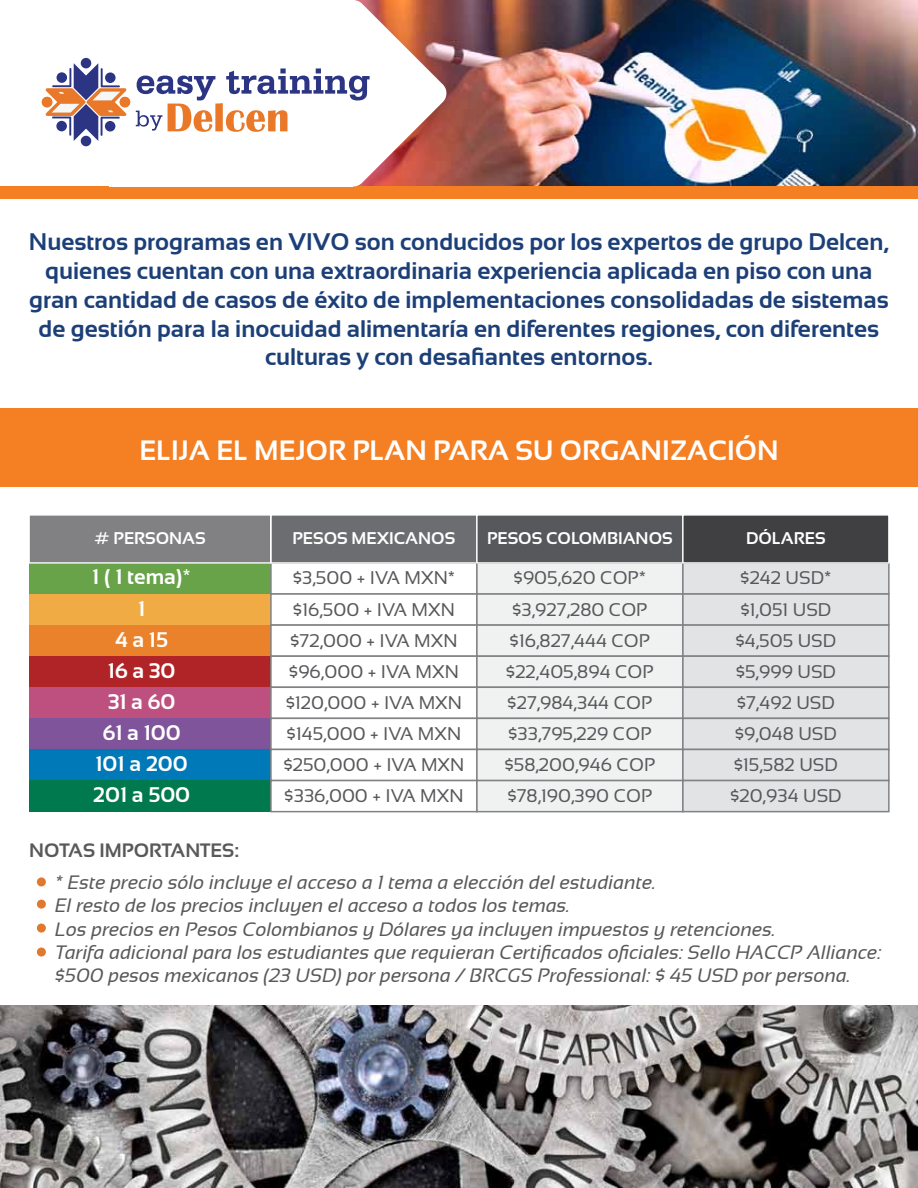
<style>
.page{position:relative;width:918px;height:1188px;background:#fff}
.page>*{position:absolute;margin:0;border:0;box-sizing:border-box;transform-origin:0 0}
.t1{font:700 28.05px "Sansation";color:#fff}
.t2{font:700 24px/28.8px "Sansation";color:#1c3f78;text-align:center}
.t3{font:700 21.15px/31px "Sansation";color:#fff;text-align:center}
.t4{font:italic 19.35px/23.2px "Sansation";color:#5a595a}
.t5{font:700 19.35px "Sansation";color:#5a595a}
.t6{font:18.3px/31px "Sansation";color:#57585b;text-align:center}
.t7{font:700 16.95px "Sansation";color:#fff}
</style>
<div class="page">
<img style="left:448px;top:0;width:470px;height:186px">
<div style="left:0;top:186px;width:918px;height:13px;background:#f57f23"></div>
<svg style="left:41px;top:0;width:407px;height:187px"></svg>
<div style="left:42px;top:97px;width:10px;height:10px;background:#e97828;border-radius:50%"></div>
<div style="left:0;top:408px;width:918px;height:79px;background:#f57f23"></div>
<div style="left:29px;top:563px;width:242px;height:31px;background:#68a249"></div>
<div style="left:29px;top:594px;width:242px;height:31px;background:#f1ab44"></div>
<div style="left:29px;top:625px;width:242px;height:31px;background:#ea812b"></div>
<div style="left:29px;top:656px;width:242px;height:31px;background:#b02427"></div>
<div style="left:29px;top:687px;width:242px;height:31px;background:#be5080"></div>
<div style="left:29px;top:718px;width:242px;height:31px;background:#80549a"></div>
<div style="left:29px;top:749px;width:242px;height:32px;background:#0079b8"></div>
<div style="left:29px;top:781px;width:242px;height:31px;background:#00794f"></div>
<div style="left:270px;top:562px;width:208px;height:33px;background:#fff"></div>
<div style="left:270px;top:593px;width:208px;height:33px;background:#fff;border:2px solid #808284"></div>
<div style="left:270px;top:624px;width:208px;height:33px;background:#fff;border:2px solid #808284"></div>
<div style="left:270px;top:655px;width:208px;height:33px;background:#fff;border:2px solid #808284"></div>
<div style="left:270px;top:687px;width:208px;height:32px;background:#fff;border:2px solid #808284"></div>
<div style="left:270px;top:718px;width:208px;height:32px;background:#fff;border:2px solid #808284"></div>
<div style="left:270px;top:749px;width:208px;height:32px;background:#fff;border:2px solid #808284"></div>
<div style="left:270px;top:780px;width:208px;height:32px;background:#fff;border:2px solid #808284"></div>
<div style="left:270px;top:514px;width:208px;height:50px;background:#6c6d70;border:1px solid #fff"></div>
<div style="left:28px;top:514px;width:243px;height:50px;background:#818183;border:1px solid #fff"></div>
<div style="left:476px;top:562px;width:208px;height:33px;background:#f0f1f1"></div>
<div style="left:476px;top:593px;width:208px;height:33px;background:#f0f1f1;border:2px solid #808284"></div>
<div style="left:476px;top:624px;width:208px;height:33px;background:#f0f1f1;border:2px solid #808284"></div>
<div style="left:476px;top:655px;width:208px;height:33px;background:#f0f1f1;border:2px solid #808284"></div>
<div style="left:476px;top:687px;width:208px;height:32px;background:#f0f1f1;border:2px solid #808284"></div>
<div style="left:476px;top:718px;width:208px;height:32px;background:#f0f1f1;border:2px solid #808284"></div>
<div style="left:476px;top:749px;width:208px;height:32px;background:#f0f1f1;border:2px solid #808284"></div>
<div style="left:476px;top:780px;width:208px;height:32px;background:#f0f1f1;border:2px solid #808284"></div>
<div style="left:476px;top:514px;width:208px;height:50px;background:#57585b;border:1px solid #fff"></div>
<div style="left:682px;top:562px;width:208px;height:33px;background:#e2e3e4;border:2px solid #808284"></div>
<div style="left:682px;top:593px;width:208px;height:33px;background:#e2e3e4;border:2px solid #808284"></div>
<div style="left:682px;top:624px;width:208px;height:33px;background:#e2e3e4;border:2px solid #808284"></div>
<div style="left:682px;top:655px;width:208px;height:33px;background:#e2e3e4;border:2px solid #808284"></div>
<div style="left:682px;top:687px;width:208px;height:32px;background:#e2e3e4;border:2px solid #808284"></div>
<div style="left:682px;top:718px;width:208px;height:32px;background:#e2e3e4;border:2px solid #808284"></div>
<div style="left:682px;top:749px;width:208px;height:32px;background:#e2e3e4;border:2px solid #808284"></div>
<div style="left:682px;top:780px;width:208px;height:32px;background:#e2e3e4;border:2px solid #808284"></div>
<div style="left:682px;top:514px;width:208px;height:50px;background:#403f41;border:1px solid #fff"></div>
<div style="left:37px;top:877px;width:9px;height:9px;background:#e0782e;border-radius:50%"></div>
<div style="left:37px;top:900px;width:9px;height:9px;background:#e0782e;border-radius:50%"></div>
<div style="left:37px;top:924px;width:9px;height:9px;background:#e0782e;border-radius:50%"></div>
<div style="left:37px;top:948px;width:9px;height:9px;background:#e0782e;border-radius:50%"></div>
<img style="left:1px;top:1006px;width:916px;height:182px">
<p class="t2" style="left:29px;top:228px;width:862px">Nuestros programas en VIVO son conducidos por los expertos de grupo Delcen, quienes cuentan con una extraordinaria experiencia aplicada en piso con una gran cantidad de casos de éxito de implementaciones consolidadas de sistemas de gestión para la inocuidad alimentaría en diferentes regiones, con diferentes culturas y con desafiantes entornos.</p>
<h1 class="t1" style="left:139px;top:434px;width:641px">ELIJA EL MEJOR PLAN PARA SU ORGANIZACIÓN</h1>
<p class="t7" style="left:94px;top:529px;width:113px"># PERSONAS</p>
<p class="t7" style="left:746px;top:529px;width:81px">DÓLARES</p>
<p class="t7" style="left:293px;top:529px;width:164px">PESOS MEXICANOS</p>
<p class="t7" style="left:487px;top:529px;width:187px">PESOS COLOMBIANOS</p>
<p class="t3" style="left:92px;top:562px;width:100px">1 ( 1 tema)*<br>1<br>4 a 15<br>16 a 30<br>31 a 60<br>61 a 100<br>101 a 200<br>201 a 500</p>
<p class="t6" style="left:283px;top:563px;width:183px">$3,500 + IVA MXN* $16,500 + IVA MXN $72,000 + IVA MXN $96,000 + IVA MXN $120,000 + IVA MXN $145,000 + IVA MXN $250,000 + IVA MXN $336,000 + IVA MXN</p>
<p class="t5" style="left:29px;top:839px;width:211px">NOTAS IMPORTANTES:</p>
<p class="t6" style="left:504px;top:563px;width:152px">$905,620 COP* $3,927,280 COP $16,827,444 COP $22,405,894 COP $27,984,344 COP $33,795,229 COP $58,200,946 COP $78,190,390 COP</p>
<p class="t6" style="left:730px;top:563px;width:113px">$242 USD* $1,051 USD $4,505 USD $5,999 USD $7,492 USD $9,048 USD $15,582 USD $20,934 USD</p>
<p class="t4" style="left:55px;top:871px;width:828px">* Este precio sólo incluye el acceso a 1 tema a elección del estudiante.<br>El resto de los precios incluyen el acceso a todos los temas.<br>Los precios en Pesos Colombianos y Dólares ya incluyen impuestos y retenciones.<br>Tarifa adicional para los estudiantes que requieran Certificados oficiales: Sello HACCP Alliance: $500 pesos mexicanos (23 USD) por persona / BRCGS Professional: $ 45 USD por persona.</p>
</div>
